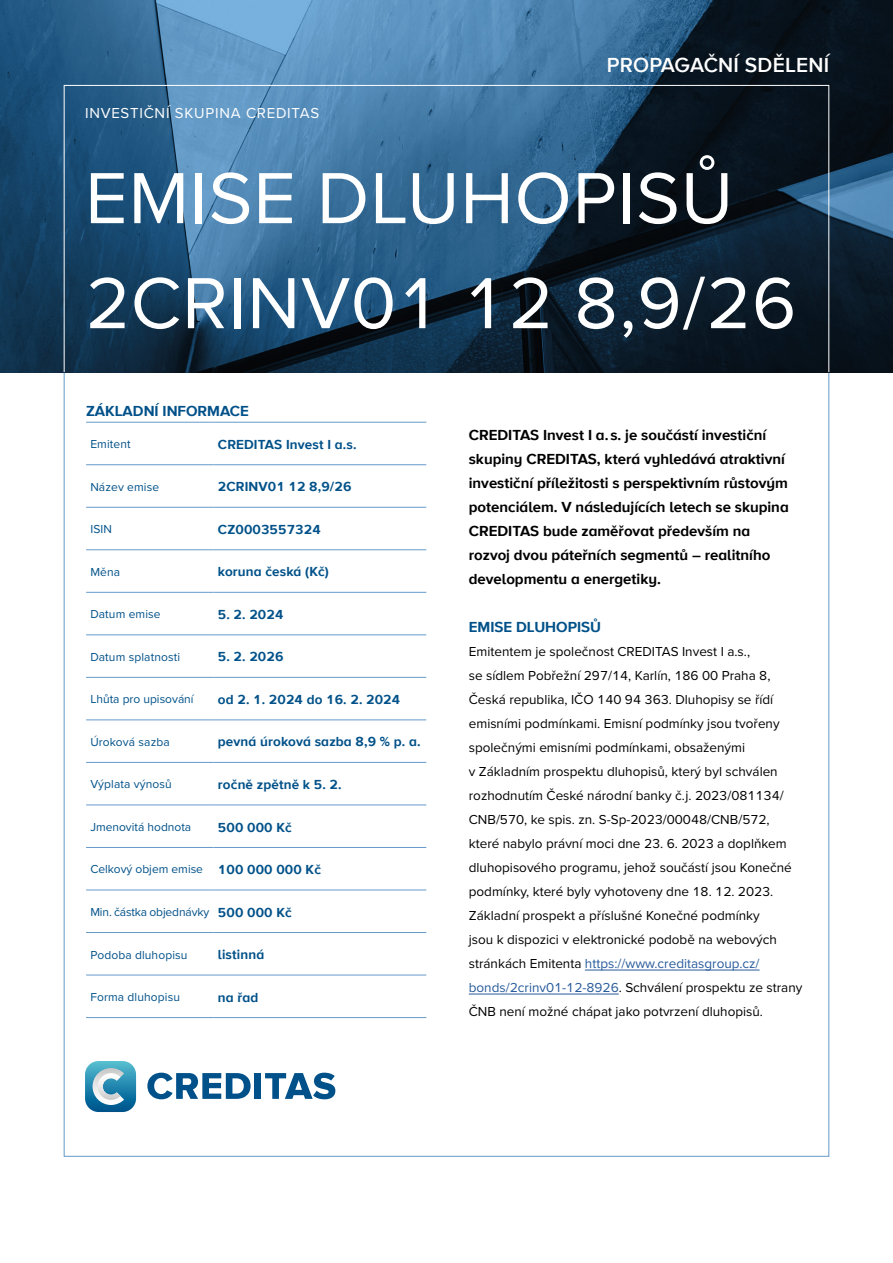
<style>
.page{position:relative;width:893px;height:1263px;background:#fff}
.page>*{position:absolute;margin:0;border:0;box-sizing:border-box;transform-origin:0 0}
.t1{font:75px/105px "Proxima Nova";letter-spacing:.01em;color:#fff}
.t2{font:600 21px "Proxima Nova A";letter-spacing:.01em;color:#fff}
.t3{font:700 15px/24px "Proxima Nova A";color:#000}
.t4{font:700 15px "Proxima Nova A";color:#005189}
.t5{font:15px "Proxima Nova";letter-spacing:.05em;color:#fff}
.t6{font:13.5px/24px "Proxima Nova";color:#000}
.t7{font:700 13.5px "Proxima Nova A";letter-spacing:.01em;color:#005189}
.t8{font:12px "Proxima Nova";letter-spacing:.01em;color:#005189}
.t9{font:12px "Proxima Nova";letter-spacing:-.01em;color:#005189}
.s1{font-family:"Proxima Nova A";font-weight:700;font-size:13.5px}
.s2{color:#275b9b}
</style>
<div class="page">
<img style="left:0;top:0;width:893px;height:372px">
<hr style="left:86px;top:422px;width:128px;height:1px;background:#659aca">
<hr style="left:214px;top:422px;width:212px;height:1px;background:#659aca">
<hr style="left:86px;top:464px;width:128px;height:1px;background:#659aca">
<hr style="left:214px;top:464px;width:212px;height:1px;background:#659aca">
<hr style="left:86px;top:507px;width:128px;height:1px;background:#659aca">
<hr style="left:214px;top:507px;width:212px;height:1px;background:#659aca">
<hr style="left:86px;top:592px;width:128px;height:1px;background:#659aca">
<hr style="left:214px;top:592px;width:212px;height:1px;background:#659aca">
<hr style="left:86px;top:634px;width:128px;height:1px;background:#659aca">
<hr style="left:214px;top:634px;width:212px;height:1px;background:#659aca">
<hr style="left:86px;top:677px;width:128px;height:1px;background:#659aca">
<hr style="left:214px;top:677px;width:212px;height:1px;background:#659aca">
<hr style="left:86px;top:549px;width:128px;height:1px;background:#659aca">
<hr style="left:214px;top:549px;width:212px;height:1px;background:#659aca">
<hr style="left:86px;top:719px;width:128px;height:1px;background:#659aca">
<hr style="left:214px;top:719px;width:212px;height:1px;background:#659aca">
<hr style="left:86px;top:762px;width:128px;height:1px;background:#659aca">
<hr style="left:214px;top:762px;width:212px;height:1px;background:#659aca">
<hr style="left:86px;top:804px;width:128px;height:1px;background:#659aca">
<hr style="left:214px;top:804px;width:212px;height:1px;background:#659aca">
<hr style="left:86px;top:847px;width:128px;height:1px;background:#659aca">
<hr style="left:214px;top:847px;width:212px;height:1px;background:#659aca">
<hr style="left:86px;top:890px;width:128px;height:1px;background:#659aca">
<hr style="left:214px;top:890px;width:212px;height:1px;background:#659aca">
<hr style="left:86px;top:932px;width:128px;height:1px;background:#659aca">
<hr style="left:214px;top:932px;width:212px;height:1px;background:#659aca">
<hr style="left:86px;top:975px;width:128px;height:1px;background:#659aca">
<hr style="left:214px;top:975px;width:212px;height:1px;background:#659aca">
<hr style="left:86px;top:1017px;width:128px;height:1px;background:#659aca">
<hr style="left:214px;top:1017px;width:212px;height:1px;background:#659aca">
<hr style="left:585px;top:970px;width:175px;height:1px;background:#275b9b">
<hr style="left:469px;top:994px;width:150px;height:1px;background:#275b9b">
<svg style="left:85px;top:1061px;width:51px;height:51px;background:#61a6c1"></svg>
<svg style="left:265px;top:1073px;width:70px;height:26px"></svg>
<svg style="left:147px;top:1073px;width:104px;height:26px"></svg>
<div style="left:255px;top:1073px;width:6px;height:26px;background:#005189"></div>
<h2 class="t2" style="left:607px;top:52px;width:224px">PROPAGAČNÍ SDĚLENÍ</h2>
<p class="t5" style="left:85px;top:102px;width:236px">INVESTIČNÍ SKUPINA CREDITAS</p>
<h1 class="t1" style="left:85px;top:142px;width:713px">EMISE DLUHOPISŮ<br>2CRINV01 12 8,9/26</h1>
<p class="t4" style="left:86px;top:402px;width:164px">ZÁKLADNÍ INFORMACE</p>
<p class="t8" style="left:90px;top:435px;width:42px">Emitent</p>
<p class="t7" style="left:218px;top:436px;width:140px">CREDITAS Invest I a.s.</p>
<p class="t8" style="left:90px;top:478px;width:70px">Název emise</p>
<p class="t7" style="left:218px;top:479px;width:135px">2CRINV01 12 8,9/26</p>
<p class="t8" style="left:90px;top:520px;width:23px">ISIN</p>
<p class="t7" style="left:218px;top:521px;width:104px">CZ0003557324</p>
<p class="t8" style="left:90px;top:563px;width:31px">Měna</p>
<p class="t7" style="left:218px;top:564px;width:112px">koruna česká (Kč)</p>
<p class="t8" style="left:90px;top:605px;width:72px">Datum emise</p>
<p class="t7" style="left:218px;top:606px;width:67px">5. 2. 2024</p>
<p class="t8" style="left:90px;top:648px;width:91px">Datum splatnosti</p>
<p class="t7" style="left:218px;top:649px;width:67px">5. 2. 2026</p>
<p class="t8" style="left:90px;top:690px;width:105px">Lhůta pro upisování</p>
<p class="t7" style="left:218px;top:691px;width:184px">od 2. 1. 2024 do 16. 2. 2024</p>
<p class="t8" style="left:90px;top:733px;width:81px">Úroková sazba</p>
<p class="t7" style="left:218px;top:734px;width:204px">pevná úroková sazba 8,9 % p. a.</p>
<p class="t8" style="left:90px;top:775px;width:83px">Výplata výnosů</p>
<p class="t7" style="left:218px;top:776px;width:125px">ročně zpětně k 5. 2.</p>
<p class="t8" style="left:90px;top:818px;width:102px">Jmenovitá hodnota</p>
<p class="t7" style="left:218px;top:819px;width:75px">500 000 Kč</p>
<p class="t8" style="left:90px;top:860px;width:232px">Celkový objem emise <span class="s1">100 000 000 Kč</span></p>
<p class="t9" style="left:90px;top:903px;width:203px">Min. částka objednávky <span class="s1">500 000 Kč</span></p>
<p class="t8" style="left:90px;top:945px;width:99px">Podoba dluhopisu</p>
<p class="t7" style="left:218px;top:946px;width:48px">listinná</p>
<p class="t8" style="left:90px;top:988px;width:91px">Forma dluhopisu</p>
<p class="t7" style="left:218px;top:989px;width:42px">na řad</p>
<p class="t3" style="left:469px;top:423px;width:321px">CREDITAS Invest I a. s. je součástí investiční skupiny CREDITAS, která vyhledává atraktivní investiční příležitosti s perspektivním růstovým potenciálem. V následujících letech se skupina CREDITAS bude zaměřovat především na rozvoj dvou páteřních segmentů – realitního developmentu a energetiky.</p>
<p class="t4" style="left:469px;top:618px;width:134px">EMISE DLUHOPISŮ</p>
<p class="t6" style="left:469px;top:639px;width:335px">Emitentem je společnost CREDITAS Invest I a.s.,<br>se sídlem Pobřežní 297/14, Karlín, 186 00 Praha 8, Česká republika, IČO 140 94 363. Dluhopisy se řídí emisními podmínkami. Emisní podmínky jsou tvořeny společnými emisními podmínkami, obsaženými<br>v Základním prospektu dluhopisů, který byl schválen rozhodnutím České národní banky č.j. 2023/081134/ CNB/570, ke spis. zn. S-Sp-2023/00048/CNB/572, které nabylo právní moci dne 23. 6. 2023 a doplňkem dluhopisového programu, jehož součástí jsou Konečné podmínky, které byly vyhotoveny dne 18. 12. 2023.<br>Základní prospekt a příslušné Konečné podmínky<br>jsou k dispozici v elektronické podobě na webových stránkách Emitenta <span class="s2">https://www.creditasgroup.cz/ bonds/2crinv01-12-8926</span>. Schválení prospektu ze strany ČNB není možné chápat jako potvrzení dluhopisů.</p>
</div>
